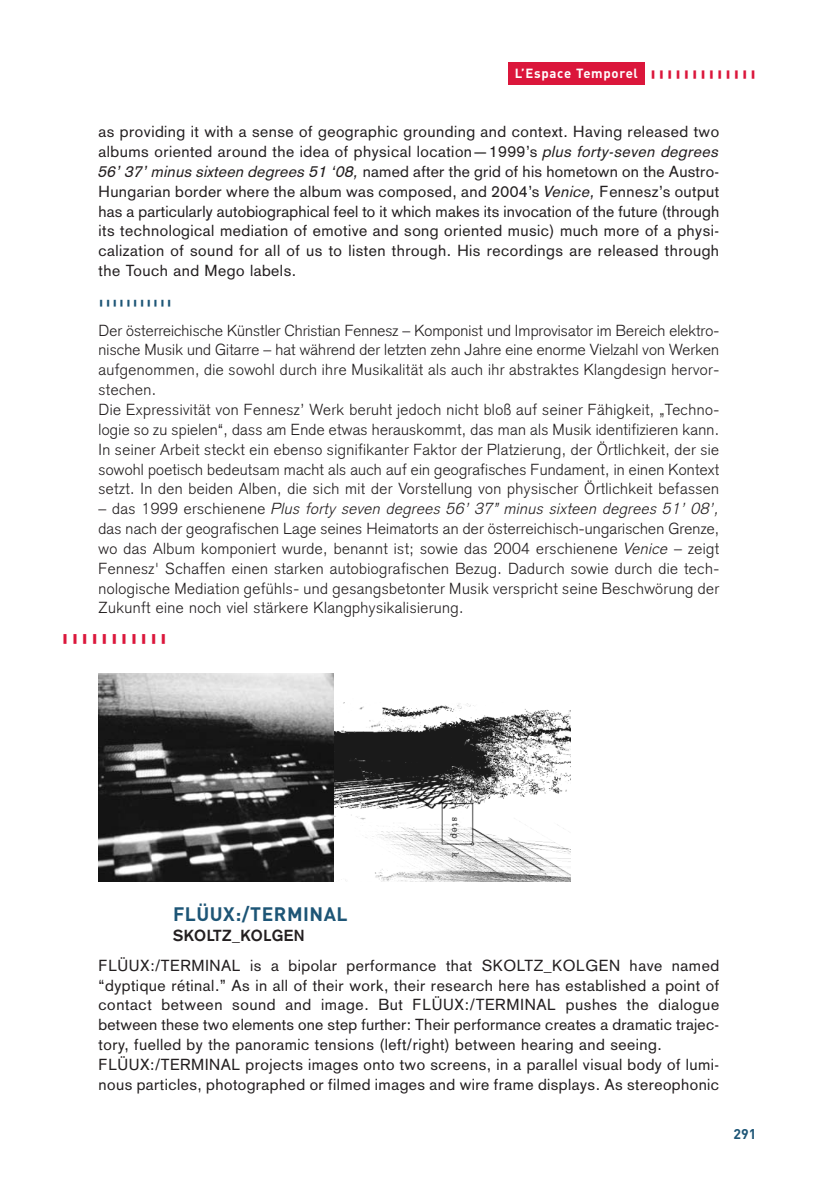
<style>
.page{position:relative;width:818px;height:1199px;background:#fff}
.page>*{position:absolute;margin:0;border:0;box-sizing:border-box;transform-origin:0 0}
.t1{font:700 19.25px "DIN";letter-spacing:.025em;color:#1d5576}
.t2{font:300 15.75px/19.8px "Basic Commercial";letter-spacing:.03em;color:#231f20}
.t3{font:15.75px/19.8px "Basic Commercial";letter-spacing:.03em;color:#231f20;text-align:justify}
.t4{font:700 15.75px "Basic Commercial";letter-spacing:.03em;color:#231f20}
.t5{font:700 14px "DIN";color:#1d5576}
.t6{font:700 13.12px "DIN";letter-spacing:.055em;color:#fff}
.t7{font:700 11.38px "DIN";color:#db163b;scale:2 1}
.t8{font:700 7.88px "DIN";color:#1d5576;scale:2 1}
.s1{font-size:9.62px;color:#db163b}
.s2{font-style:italic}
</style>
<div class="page">
<div style="left:508px;top:63px;width:136px;height:22px;background:#db163b"></div>
<img style="left:98px;top:673px;width:472px;height:208px">
<p class="t6" style="left:514px;top:68px;width:243px">L’Espace Temporel <span class="s1">|||||||||||||</span></p>
<p class="t3" style="left:98px;top:124px;width:622px">as providing it with a sense of geographic grounding and context. Having released two albums oriented around the idea of physical location—1999’s <span class="s2">plus forty-seven degrees 56’ 37’ minus sixteen degrees 51 ‘08,</span> named after the grid of his hometown on the Austro-Hungarian border where the album was composed, and 2004’s <span class="s2">Venice,</span> Fennesz’s output has a particularly autobiographical feel to it which makes its invocation of the future (through its technological mediation of emotive and song oriented music) much more of a physi&shy;calization of sound for all of us to listen through. His recordings are released through the Touch and Mego labels.</p>
<p class="t8" style="left:98px;top:300px;width:38px">|||||||||||</p>
<p class="t2" style="left:98px;top:323px;width:622px">Der österreichische Künstler Christian Fennesz – Komponist und Improvisator im Bereich elektro&shy;nische Musik und Gitarre – hat während der letzten zehn Jahre eine enorme Vielzahl von Werken aufgenommen, die sowohl durch ihre Musikalität als auch ihr abstraktes Klangdesign hervor&shy;stechen.<br>Die Expressivität von Fennesz’ Werk beruht jedoch nicht bloß auf seiner Fähigkeit, „Techno&shy;logie so zu spielen“, dass am Ende etwas herauskommt, das man als Musik identifizieren kann.<br>In seiner Arbeit steckt ein ebenso signifikanter Faktor der Platzierung, der Örtlichkeit, der sie sowohl poetisch bedeutsam macht als auch auf ein geografisches Fundament, in einen Kontext setzt. In den beiden Alben, die sich mit der Vorstellung von physischer Örtlichkeit befassen</p>
<p class="t2" style="left:98px;top:501px;width:622px;text-align:justify">– das 1999 erschienene <span class="s2">Plus forty seven degrees 56’ 37” minus sixteen degrees 51’ 08’, </span>das nach der geografischen Lage seines Heimatorts an der österreichisch-ungarischen Grenze, wo das Album komponiert wurde, benannt ist; sowie das 2004 erschienene <span class="s2">Venice</span> – zeigt Fennesz' Schaffen einen starken autobiografischen Bezug. Dadurch sowie durch die tech&shy;nologische Mediation gefühls- und gesangsbetonter Musik verspricht seine Beschwörung der Zukunft eine noch viel stärkere Klangphysikalisierung.</p>
<p class="t7" style="left:61px;top:634px;width:55px">|||||||||||</p>
<p class="t1" style="left:173px;top:906px;width:176px">FLÜUX:/TERMINAL</p>
<p class="t4" style="left:173px;top:930px;width:133px">SKOLTZ_KOLGEN</p>
<p class="t3" style="left:98px;top:957px;width:622px;text-align:left">FLÜUX:/TERMINAL is a bipolar performance that SKOLTZ_KOLGEN have named “dyptique rétinal.” As in all of their work, their research here has established a point of contact between sound and image. But FLÜUX:/TERMINAL pushes the dialogue between these two elements one step further: Their performance creates a dramatic trajec&shy;tory, fuelled by the panoramic tensions (left/right) between hearing and seeing.<br>FLÜUX:/TERMINAL projects images onto two screens, in a parallel visual body of lumi&shy;nous particles, photographed or filmed images and wire frame displays. As stereophonic</p>
<p class="t5" style="left:733px;top:1128px;width:24px">291</p>
</div>
